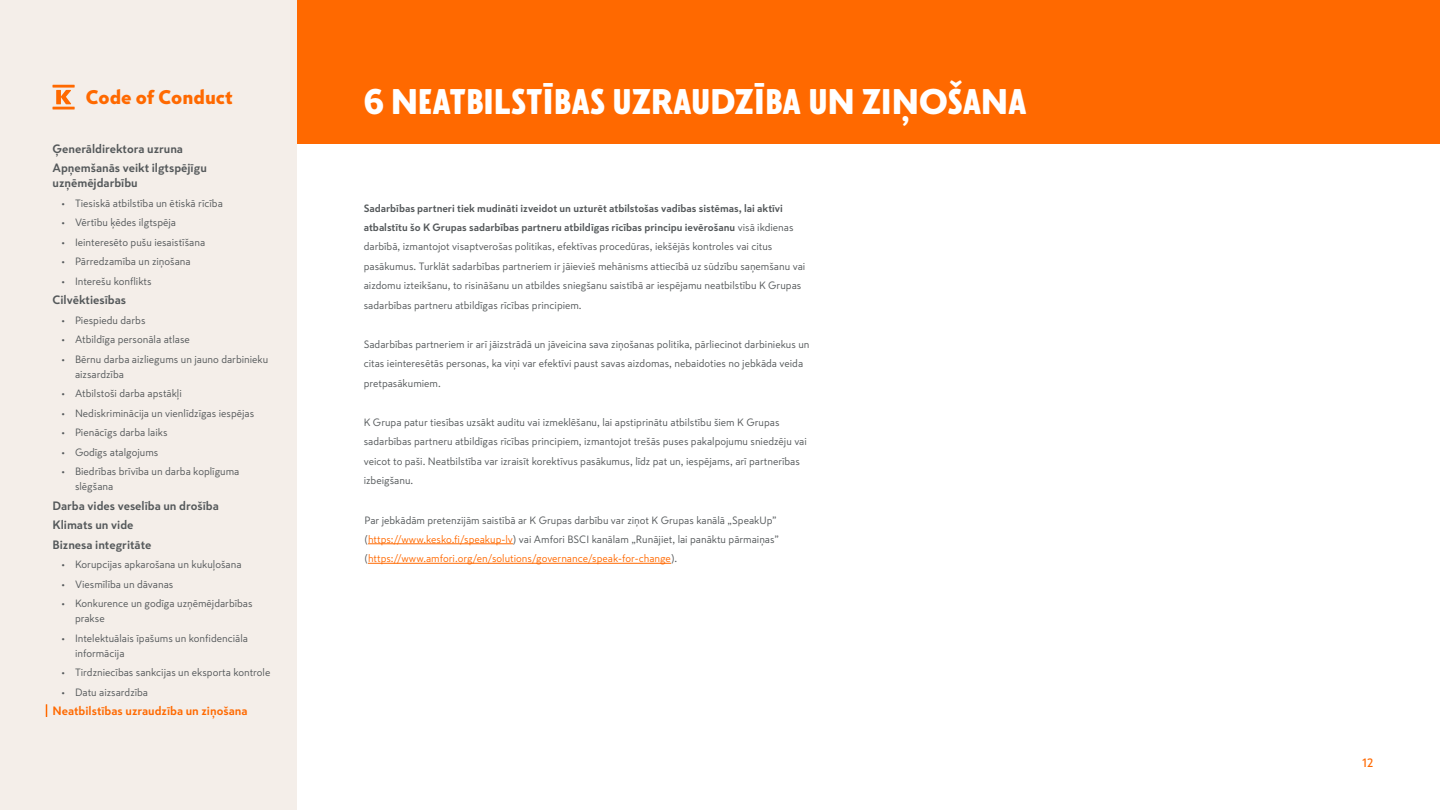
<style>
.page{position:relative;width:1440px;height:810px;background:#fff}
.page>*{position:absolute;margin:0;border:0;box-sizing:border-box;transform-origin:0 0}
.t1{font:900 35.25px "Skatta Sans Headline";color:#fff}
.t2{font:900 19.5px "Skatta Sans";color:#ff6900}
.t3{font:700 12px/19.5px "Skatta Sans";color:#54585a}
.t4{font:700 12px "Skatta Sans";color:#ff6900}
.t5{font:500 12px "Skatta Sans";color:#ff6900}
.t6{font:10.5px/19.5px "Skatta Sans";color:#54585a}
.s1{font-family:"Skatta Sans"}
.s2{font-weight:700}
.s3{color:#ff6900}
</style>
<div class="page">
<div style="left:0;top:0;width:1440px;height:143px;background:#ff6900"></div>
<div style="left:0;top:0;width:296px;height:809px;background:#f4eee9"></div>
<svg style="left:52px;top:85px;width:23px;height:25px"></svg>
<svg style="left:46px;top:704px;width:1px;height:13px"></svg>
<hr style="left:368px;top:544px;width:145px;height:1px;background:#ff6900">
<hr style="left:368px;top:563px;width:303px;height:1px;background:#ff6900">
<h2 class="t2" style="left:86px;top:83px;width:149px">Code of Conduct</h2>
<p class="t3" style="left:52px;top:138px;width:156px">Ģenerāldirektora uzruna<br>Apņemšanās veikt ilgtspējīgu</p>
<p class="t3" style="left:52px;top:173px;width:87px">uzņēmējdarbību</p>
<p class="t6" style="left:62px;top:193px;width:163px">• Tiesiskā atbilstība un ētiskā rīcība</p>
<p class="t6" style="left:62px;top:213px;width:116px">• Vērtību ķēdes ilgtspēja</p>
<p class="t6" style="left:62px;top:232px;width:145px">• Ieinteresēto pušu iesaistīšana</p>
<p class="t6" style="left:62px;top:252px;width:131px">• Pārredzamība un ziņošana</p>
<p class="t6" style="left:62px;top:271px;width:92px">• Interešu konflikts</p>
<p class="t3" style="left:52px;top:290px;width:75px">Cilvēktiesības</p>
<p class="t6" style="left:62px;top:310px;width:85px">• Piespiedu darbs</p>
<p class="t6" style="left:62px;top:330px;width:130px">• Atbildīga personāla atlase</p>
<p class="t6" style="left:75px;top:351px;width:195px;line-height:15px;text-indent:-14px">• Bērnu darba aizliegums un jauno darbinieku aizsardzība</p>
<p class="t6" style="left:62px;top:384px;width:122px">• Atbilstoši darba apstākļi</p>
<p class="t6" style="left:62px;top:403px;width:194px">• Nediskriminācija un vienlīdzīgas iespējas</p>
<p class="t6" style="left:62px;top:423px;width:107px">• Pienācīgs darba laiks</p>
<p class="t6" style="left:62px;top:442px;width:98px">• Godīgs atalgojums</p>
<p class="t6" style="left:75px;top:464px;width:166px;line-height:15px;text-indent:-14px">• Biedrības brīvība un darba koplīguma slēgšana</p>
<p class="t3" style="left:52px;top:495px;width:168px">Darba vides veselība un drošība<br>Klimats un vide<br>Biznesa integritāte</p>
<p class="t6" style="left:62px;top:555px;width:182px">• Korupcijas apkarošana un kukuļošana</p>
<p class="t6" style="left:62px;top:574px;width:113px">• Viesmīlība un dāvanas</p>
<p class="t6" style="left:75px;top:596px;width:179px;line-height:15px;text-indent:-14px">• Konkurence un godīga uzņēmējdarbības prakse</p>
<p class="t6" style="left:75px;top:630px;width:175px;line-height:15px;text-indent:-14px">• Intelektuālais īpašums un konfidenciāla informācija</p>
<p class="t6" style="left:62px;top:663px;width:210px">• Tirdzniecības sankcijas un eksporta kontrole</p>
<p class="t6" style="left:62px;top:682px;width:88px">• Datu aizsardzība</p>
<p class="t4" style="left:52px;top:702px;width:197px">Neatbilstības uzraudzība un ziņošana</p>
<h1 class="t1" style="left:364px;top:80px;width:664px">6 NEATBILST<span class="s1">Ī</span>BAS UZRAUDZ<span class="s1">Ī</span>BA UN ZI<span class="s1">Ņ</span>OŠANA</h1>
<p class="t6" style="left:364px;top:198px;width:443px"><span class="s2">Sadarbības partneri tiek mudināti izveidot un uzturēt atbilstošas vadības sistēmas, lai aktīvi atbalstītu šo K Grupas sadarbības partneru atbildīgas rīcības principu ievērošanu</span> visā ikdienas darbībā, izmantojot visaptverošas politikas, efektīvas procedūras, iekšējās kontroles vai citus pasākumus. Turklāt sadarbības partneriem ir jāievieš mehānisms attiecībā uz sūdzību saņemšanu vai aizdomu izteikšanu, to risināšanu un atbildes sniegšanu saistībā ar iespējamu neatbilstību K Grupas sadarbības partneru atbildīgas rīcības principiem.</p>
<p class="t6" style="left:364px;top:334px;width:447px">Sadarbības partneriem ir arī jāizstrādā un jāveicina sava ziņošanas politika, pārliecinot darbiniekus un citas ieinteresētās personas, ka viņi var efektīvi paust savas aizdomas, nebaidoties no jebkāda veida pretpasākumiem.</p>
<p class="t6" style="left:364px;top:412px;width:445px">K Grupa patur tiesības uzsākt auditu vai izmeklēšanu, lai apstiprinātu atbilstību šiem K Grupas sadarbības partneru atbildīgas rīcības principiem, izmantojot trešās puses pakalpojumu sniedzēju vai veicot to paši. Neatbilstība var izraisīt korektīvus pasākumus, līdz pat un, iespējams, arī partnerības izbeigšanu.</p>
<p class="t6" style="left:364px;top:510px;width:416px">Par jebkādām pretenzijām saistībā ar K Grupas darbību var ziņot K Grupas kanālā „SpeakUp” (<span class="s3">https://www.kesko.fi/speakup-lv</span>) vai Amfori BSCI kanālam „Runājiet, lai panāktu pārmaiņas” (<span class="s3">https://www.amfori.org/en/solutions/governance/speak-for-change</span>).</p>
<p class="t5" style="left:1362px;top:755px;width:13px">12</p>
</div>
